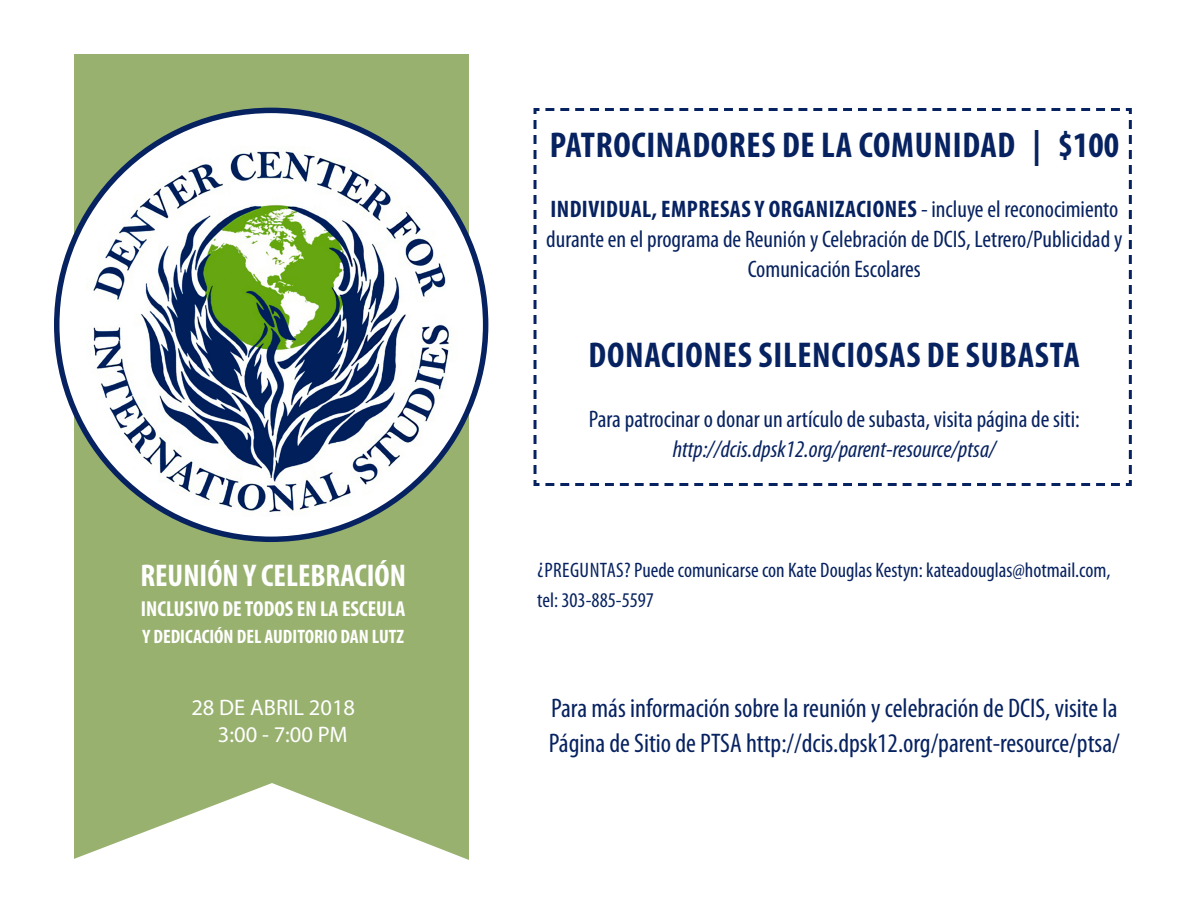
<style>
.page{position:relative;width:1188px;height:918px;background:#fff}
.page>*{position:absolute;margin:0;border:0;box-sizing:border-box;transform-origin:0 0}
.t1{font:700 condensed 36px "Myriad Pro";letter-spacing:.02em;color:#072260}
.t2{font:700 condensed 31.5px "Myriad Pro";color:#fff}
.t3{font:condensed 27px/34.2px "Myriad Pro";color:#072260}
.t4{font:condensed 24px/30px "Myriad Pro";color:#072260;text-align:center}
.t5{font:italic condensed 24px "Myriad Pro";color:#072260}
.t6{font:22.5px "Myriad Pro";color:#fff}
.t7{font:700 condensed 21.75px "Myriad Pro";color:#fff}
.t8{font:condensed 21px/30px "Myriad Pro";color:#072260}
.t9{font:700 condensed 19.5px "Myriad Pro";color:#fff}
.s1{font-weight:700}
</style>
<div class="page">
<div style="left:74px;top:54px;width:395px;height:806px;background:#98b16f"></div>
<svg style="left:74px;top:783px;width:395px;height:77px"></svg>
<svg style="left:57px;top:110px;width:429px;height:429px;fill:#fff"></svg>
<img style="left:86px;top:146px;width:371px;height:370px">
<svg style="left:533px;top:108px;width:599px;height:378px"></svg>
<p class="t2" style="left:140px;top:556px;width:267px">REUNIÓN Y CELEBRACIÓN</p>
<p class="t7" style="left:141px;top:595px;width:266px">INCLUSIVO DE TODOS EN LA ESCEULA</p>
<p class="t9" style="left:143px;top:624px;width:263px">Y DEDICACIÓN DEL AUDITORIO DAN LUTZ</p>
<p class="t6" style="left:191px;top:694px;width:165px">28 DE ABRIL 2018</p>
<p class="t6" style="left:218px;top:721px;width:131px">3:00 - 7:00 PM</p>
<p class="t1" style="left:550px;top:122px;width:571px">PATROCINADORES DE LA COMUNIDAD | $100</p>
<p class="t4" style="left:546px;top:193px;width:578px"><span class="s1">INDIVIDUAL, EMPRESAS Y ORGANIZACIONES</span> - incluye el reconocimiento durante en el programa de Reunión y Celebración de DCIS, Letrero/Publicidad y<br>Comunicación Escolares</p>
<p class="t1" style="left:589px;top:332px;width:493px">DONACIONES SILENCIOSAS DE SUBASTA</p>
<p class="t4" style="left:589px;top:403px;width:492px">Para patrocinar o donar un artículo de subasta, visita página de siti:</p>
<p class="t5" style="left:673px;top:434px;width:325px">http://dcis.dpsk12.org/parent-resource/ptsa/</p>
<p class="t8" style="left:537px;top:554px;width:575px">¿PREGUNTAS? Puede comunicarse con Kate Douglas Kestyn: kateadouglas@hotmail.com, tel: 303-885-5597</p>
<p class="t3" style="left:549px;top:691px;width:572px">Para más información sobre la reunión y celebración de DCIS, visite la<br>Página de Sitio de PTSA http://dcis.dpsk12.org/parent-resource/ptsa/</p>
</div>
